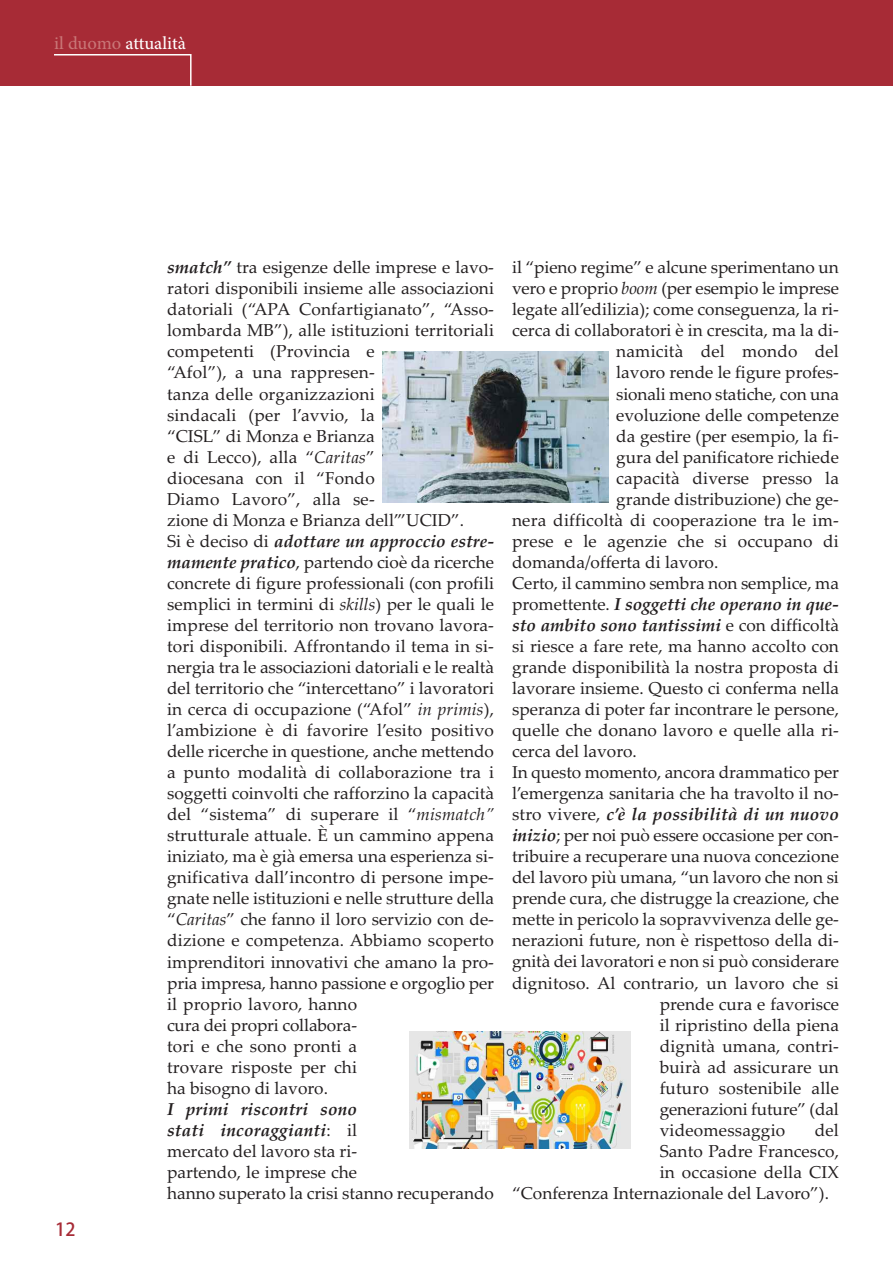
<style>
.page{position:relative;width:893px;height:1263px;background:#fff}
.page>*{position:absolute;margin:0;border:0;box-sizing:border-box;transform-origin:0 0}
.t1{font:18px "Adobe Hebrew";letter-spacing:-.005em;color:#fff}
.t2{font:18px "Adobe Heiti Std";color:#a72b36}
.t3{font:17.25px/21px "Palatino Linotype";color:#231f20}
.t4{font:italic 700 17.25px "Palatino Linotype";color:#231f20}
.s1{color:#c97677}
.s2{font-weight:700;font-style:italic}
.s3{font-style:italic}
.s4{font-weight:400;font-style:normal}
</style>
<div class="page">
<div style="left:0;top:0;width:893px;height:85px;background:#a72b36"></div>
<svg style="left:52px;top:54px;width:140px;height:32px"></svg>
<img style="left:382px;top:352px;width:227px;height:150px">
<img style="left:410px;top:1031px;width:221px;height:117px">
<p class="t1" style="left:54px;top:37px;width:133px"><span class="s1">il duomo</span> attualità</p>
<p class="t2" style="left:55px;top:1219px;width:22px">12</p>
<p class="t3" style="left:167px;top:257px;width:328px"><span class="s2">smatch”</span> tra esigenze delle imprese e lavo&shy;ratori disponibili insieme alle associazioni datoriali (“APA Confartigianato”, “Asso&shy;lombarda MB”), alle istituzioni territoriali competenti (Provincia e<br>“Afol”), a una rappresen-<br>tanza delle organizzazioni<br>sindacali (per l’avvio, la<br>“CISL” di Monza e Brianza<br>e di Lecco), alla “<span class="s3">Caritas</span>”<br>diocesana con il “Fondo<br>Diamo Lavoro”, alla se-<br>zione di Monza e Brianza dell’”UCID”.<br>Si è deciso di <span class="s2">adottare un approccio estre&shy;mamente pratico</span>, partendo cioè da ricerche concrete di figure professionali (con profili semplici in termini di <span class="s3">skills</span>) per le quali le imprese del territorio non trovano lavora&shy;tori disponibili. Affrontando il tema in si&shy;nergia tra le associazioni datoriali e le realtà del territorio che “intercettano” i lavoratori in cerca di occupazione (“Afol” <span class="s3">in primis</span>), l’ambizione è di favorire l’esito positivo delle ricerche in questione, anche mettendo a punto modalità di collaborazione tra i soggetti coinvolti che rafforzino la capacità del “sistema” di superare il “<span class="s3">mismatch” </span>strutturale attuale. È un cammino appena iniziato, ma è già emersa una esperienza si&shy;gnificativa dall’incontro di persone impe&shy;gnate nelle istituzioni e nelle strutture della “<span class="s3">Caritas</span>” che fanno il loro servizio con de&shy;dizione e competenza. Abbiamo scoperto imprenditori innovativi che amano la pro&shy;pria impresa, hanno passione e orgoglio per il proprio lavoro, hanno<br>cura dei propri collabora-<br>tori e che sono pronti a<br>trovare risposte per chi<br>ha bisogno di lavoro.</p>
<p class="t3" style="left:167px;top:1098px;width:328px"><span class="s2">I primi riscontri sono<br>stati incoraggianti</span>: il<br>mercato del lavoro sta ri-<br>partendo, le imprese che<br>hanno superato la crisi stanno recuperando</p>
<p class="t3" style="left:512px;top:257px;width:328px">il “pieno regime” e alcune sperimentano un</p>
<p class="t3" style="left:512px;top:278px;width:328px">vero e proprio <span class="s3">boom</span> (per esempio le imprese</p>
<p class="t3" style="left:512px;top:299px;width:328px">legate all’edilizia); come conseguenza, la ri-</p>
<p class="t3" style="left:512px;top:320px;width:328px">cerca di collaboratori è in crescita, ma la di-</p>
<p class="t3" style="left:616px;top:341px;width:224px">namicità del mondo del</p>
<p class="t3" style="left:616px;top:362px;width:224px">lavoro rende le figure profes-</p>
<p class="t3" style="left:616px;top:383px;width:224px">sionali meno statiche, con una</p>
<p class="t3" style="left:616px;top:404px;width:224px">evoluzione delle competenze</p>
<p class="t3" style="left:616px;top:425px;width:224px">da gestire (per esempio, la fi-</p>
<p class="t3" style="left:616px;top:446px;width:224px">gura del panificatore richiede</p>
<p class="t3" style="left:616px;top:467px;width:224px">capacità diverse presso la</p>
<p class="t3" style="left:616px;top:488px;width:224px">grande distribuzione) che ge-</p>
<p class="t3" style="left:512px;top:509px;width:328px">nera difficoltà di cooperazione tra le im-</p>
<p class="t3" style="left:512px;top:530px;width:328px">prese e le agenzie che si occupano di</p>
<p class="t3" style="left:512px;top:551px;width:208px">domanda/offerta di lavoro.</p>
<p class="t3" style="left:512px;top:572px;width:328px">Certo, il cammino sembra non semplice, ma</p>
<p class="t4" style="left:512px;top:594px;width:328px"><span class="s4">promettente.</span> I soggetti che operano in que-</p>
<p class="t4" style="left:512px;top:615px;width:328px">sto ambito sono tantissimi <span class="s4">e con difficoltà</span></p>
<p class="t3" style="left:512px;top:635px;width:328px">si riesce a fare rete, ma hanno accolto con</p>
<p class="t3" style="left:512px;top:656px;width:328px">grande disponibilità la nostra proposta di</p>
<p class="t3" style="left:512px;top:677px;width:328px">lavorare insieme. Questo ci conferma nella</p>
<p class="t3" style="left:512px;top:699px;width:328px">speranza di poter far incontrare le persone,</p>
<p class="t3" style="left:512px;top:720px;width:328px">quelle che donano lavoro e quelle alla ri-</p>
<p class="t3" style="left:512px;top:741px;width:126px">cerca del lavoro.</p>
<p class="t3" style="left:512px;top:762px;width:328px">In questo momento, ancora drammatico per</p>
<p class="t3" style="left:512px;top:783px;width:328px">l’emergenza sanitaria che ha travolto il no-</p>
<p class="t4" style="left:512px;top:804px;width:328px"><span class="s4">stro vivere,</span> c’è la possibilità di un nuovo</p>
<p class="t3" style="left:512px;top:825px;width:328px"><span class="s2">inizio</span>; per noi può essere occasione per con-</p>
<p class="t3" style="left:512px;top:846px;width:328px">tribuire a recuperare una nuova concezione</p>
<p class="t3" style="left:512px;top:867px;width:328px">del lavoro più umana, “un lavoro che non si</p>
<p class="t3" style="left:512px;top:888px;width:328px">prende cura, che distrugge la creazione, che</p>
<p class="t3" style="left:512px;top:909px;width:328px">mette in pericolo la sopravvivenza delle ge-</p>
<p class="t3" style="left:512px;top:930px;width:328px">nerazioni future, non è rispettoso della di-</p>
<p class="t3" style="left:512px;top:951px;width:328px">gnità dei lavoratori e non si può considerare</p>
<p class="t3" style="left:512px;top:972px;width:328px">dignitoso. Al contrario, un lavoro che si</p>
<p class="t3" style="left:660px;top:993px;width:181px">prende cura e favorisce</p>
<p class="t3" style="left:660px;top:1014px;width:181px">il ripristino della piena</p>
<p class="t3" style="left:660px;top:1035px;width:181px">dignità umana, contri-</p>
<p class="t3" style="left:660px;top:1056px;width:181px">buirà ad assicurare un</p>
<p class="t3" style="left:660px;top:1077px;width:181px">futuro sostenibile alle</p>
<p class="t3" style="left:660px;top:1098px;width:181px">generazioni future” (dal</p>
<p class="t3" style="left:660px;top:1119px;width:127px">videomessaggio</p>
<p class="t3" style="left:815px;top:1119px;width:26px">del</p>
<p class="t3" style="left:660px;top:1140px;width:181px">Santo Padre Francesco,</p>
<p class="t3" style="left:660px;top:1161px;width:181px">in occasione della CIX</p>
<p class="t3" style="left:512px;top:1182px;width:318px">“Conferenza Internazionale del Lavoro”).</p>
</div>
